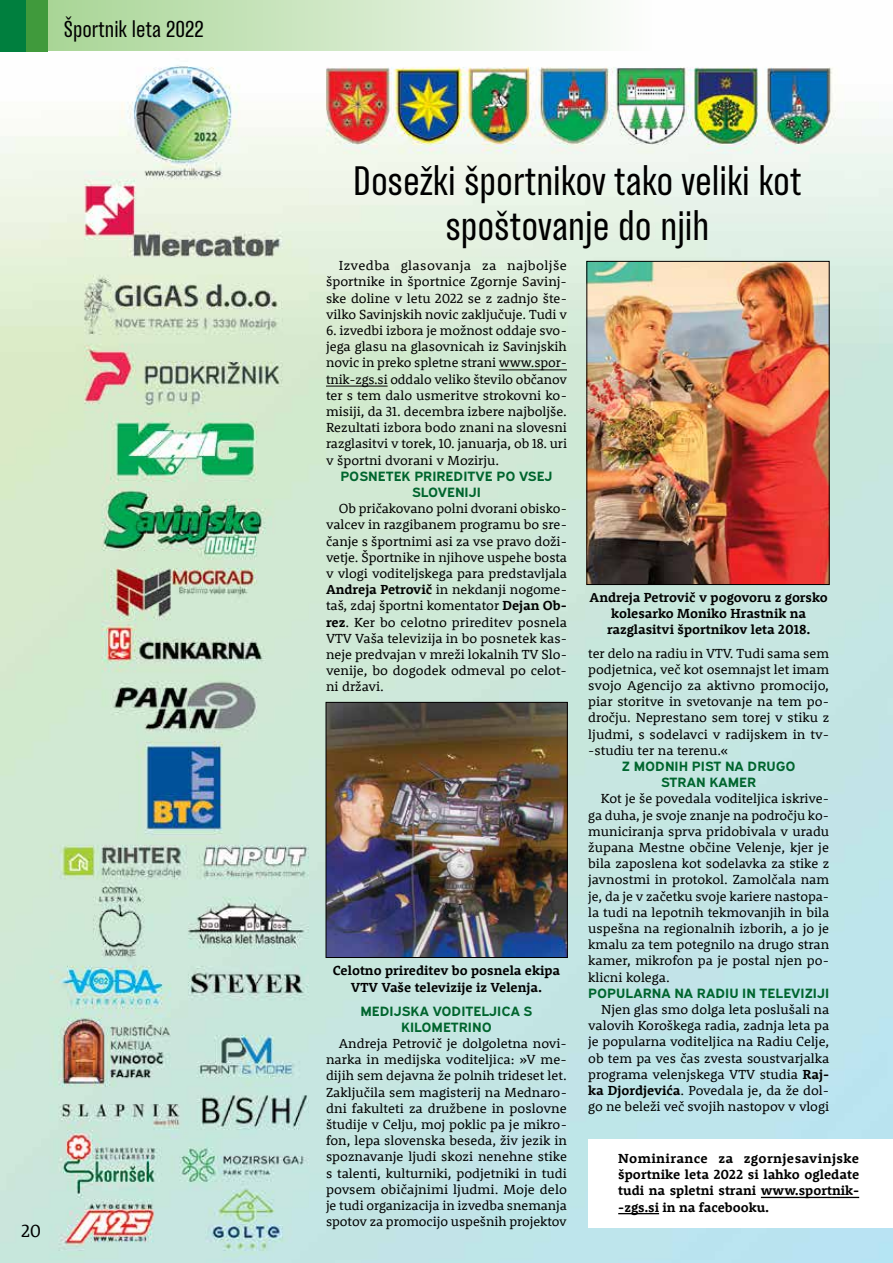
<style>
.page{position:relative;width:893px;height:1263px;background:#fff}
.page>*{position:absolute;margin:0;border:0;box-sizing:border-box;transform-origin:0 0}
.t1{font:37.5px/45px "TT Backwards Sans Regular";color:#000;text-align:center}
.t2{font:21px "TT Backwards Sans Regular";color:#000}
.t3{font:18px "Rooney";color:#000}
.t4{font:13.5px/16.2px "Rooney";color:#000;text-align:justify}
.t5{font:700 13.5px/16.2px "Rooney";color:#000;text-align:center}
.t6{font:700 13.5px/16.2px "Expressway Rg";color:#00652e;text-align:center}
.s1{font-weight:700}
</style>
<div class="page">
<img style="left:0;top:51px;width:893px;height:1212px">
<div style="left:0;top:0;width:652px;height:51px;background:linear-gradient(to right,#a2d28e,#fdfdfc)"></div>
<div style="left:24px;top:0;width:23px;height:51px;background:#409a3c"></div>
<div style="left:0;top:0;width:26px;height:51px;background:#007f3e"></div>
<div style="left:588px;top:1139px;width:305px;height:88px;background:#fff"></div>
<hr style="left:761px;top:1197px;width:98px;height:1px;background:#000">
<hr style="left:618px;top:1213px;width:41px;height:1px;background:#000">
<hr style="left:499px;top:369px;width:68px;height:1px;background:#000">
<hr style="left:326px;top:386px;width:62px;height:1px;background:#000">
<img style="left:589px;top:263px;width:238px;height:320px">
<div style="left:587px;top:261px;width:242px;height:324px;border:1px solid #000"></div>
<img style="left:328px;top:704px;width:237px;height:252px">
<div style="left:326px;top:702px;width:241px;height:256px;border:1px solid #000"></div>
<h2 class="t2" style="left:64px;top:15px;width:142px">Športnik leta 2022</h2>
<h3 class="t3" style="left:21px;top:1219px;width:22px">20</h3>
<h1 class="t1" style="left:353px;top:159px;width:450px">Dosežki športnikov tako veliki kot spoštovanje do njih</h1>
<p class="t4" style="left:326px;top:257px;width:243px;text-indent:13px">Izvedba glasovanja za najboljše športnike in športnice Zgornje Savinj&shy;ske doline v letu 2022 se z zadnjo šte&shy;vilko Savinjskih novic zaključuje. Tudi v</p>
<p class="t4" style="left:326px;top:322px;width:243px">6. izvedbi izbora je možnost oddaje svo&shy;jega glasu na glasovnicah iz Savinjskih novic in preko spletne strani www.spor&shy;tnik-zgs.si oddalo veliko število občanov ter s tem dalo usmeritve strokovni ko&shy;misiji, da 31. decembra izbere najboljše.<br>Rezultati izbora bodo znani na slovesni razglasitvi v torek, 10. januarja, ob 18. uri v športni dvorani v Mozirju.</p>
<p class="t6" style="left:340px;top:466px;width:214px">POSNETEK PRIREDITVE PO VSEJ<br>SLOVENIJI</p>
<p class="t4" style="left:326px;top:500px;width:243px;text-indent:13px">Ob pričakovano polni dvorani obisko&shy;valcev in razgibanem programu bo sre&shy;čanje s športnimi asi za vse pravo doži&shy;vetje. Športnike in njihove uspehe bosta v vlogi voditeljskega para predstavljala <span class="s1">Andreja Petrovič</span> in nekdanji nogome&shy;taš, zdaj športni komentator <span class="s1">Dejan Ob&shy;rez</span>. Ker bo celotno prireditev posnela VTV Vaša televizija in bo posnetek kas&shy;neje predvajan v mreži lokalnih TV Slo&shy;venije, bo dogodek odmeval po celot&shy;ni državi.</p>
<p class="t5" style="left:333px;top:962px;width:229px">Celotno prireditev bo posnela ekipa<br>VTV Vaše televizije iz Velenja.</p>
<p class="t6" style="left:360px;top:1001px;width:173px">MEDIJSKA VODITELJICA S<br>KILOMETRINO</p>
<p class="t4" style="left:326px;top:1035px;width:243px;text-indent:13px">Andreja Petrovič je dolgoletna novi&shy;narka in medijska voditeljica: »V me&shy;dijih sem dejavna že polnih trideset let.<br>Zaključila sem magisterij na Mednaro&shy;dni fakulteti za družbene in poslovne študije v Celju, moj poklic pa je mikro&shy;fon, lepa slovenska beseda, živ jezik in spoznavanje ljudi skozi nenehne stike s talenti, kulturniki, podjetniki in tudi povsem običajnimi ljudmi. Moje delo je tudi organizacija in izvedba snemanja spotov za promocijo uspešnih projektov</p>
<p class="t5" style="left:589px;top:588px;width:240px">Andreja Petrovič v pogovoru z gorsko kolesarko Moniko Hrastnik na razglasitvi športnikov leta 2018.</p>
<p class="t4" style="left:588px;top:644px;width:242px">ter delo na radiu in VTV. Tudi sama sem podjetnica, več kot osemnajst let imam svojo Agencijo za aktivno promocijo, piar storitve in svetovanje na tem po&shy;dročju. Neprestano sem torej v stiku z ljudmi, s sodelavci v radijskem in tv--studiu ter na terenu.«</p>
<p class="t6" style="left:622px;top:757px;width:175px">Z MODNIH PIST NA DRUGO<br>STRAN KAMER</p>
<p class="t4" style="left:588px;top:790px;width:242px;text-indent:13px">Kot je še povedala voditeljica iskrive&shy;ga duha, je svoje znanje na področju ko&shy;municiranja sprva pridobivala v uradu župana Mestne občine Velenje, kjer je bila zaposlena kot sodelavka za stike z javnostmi in protokol. Zamolčala nam je, da je v začetku svoje kariere nastopa&shy;la tudi na lepotnih tekmovanjih in bila uspešna na regionalnih izborih, a jo je kmalu za tem potegnilo na drugo stran kamer, mikrofon pa je postal njen po&shy;klicni kolega.</p>
<p class="t6" style="left:588px;top:983px;width:242px">POPULARNA NA RADIU IN TELEVIZIJI</p>
<p class="t4" style="left:588px;top:1001px;width:242px;text-indent:13px">Njen glas smo dolga leta poslušali na valovih Koroškega radia, zadnja leta pa je popularna voditeljica na Radiu Celje, ob tem pa ves čas zvesta soustvarjalka programa velenjskega VTV studia <span class="s1">Raj&shy;ka Djordjevića</span>. Povedala je, da že dol&shy;go ne beleži več svojih nastopov v vlogi</p>
<p class="t5" style="left:618px;top:1150px;width:243px;text-align:justify">Nominirance za zgornjesavinjske športnike leta 2022 si lahko ogledate tudi na spletni strani www.sportnik--zgs.si in na facebooku.</p>
</div>
